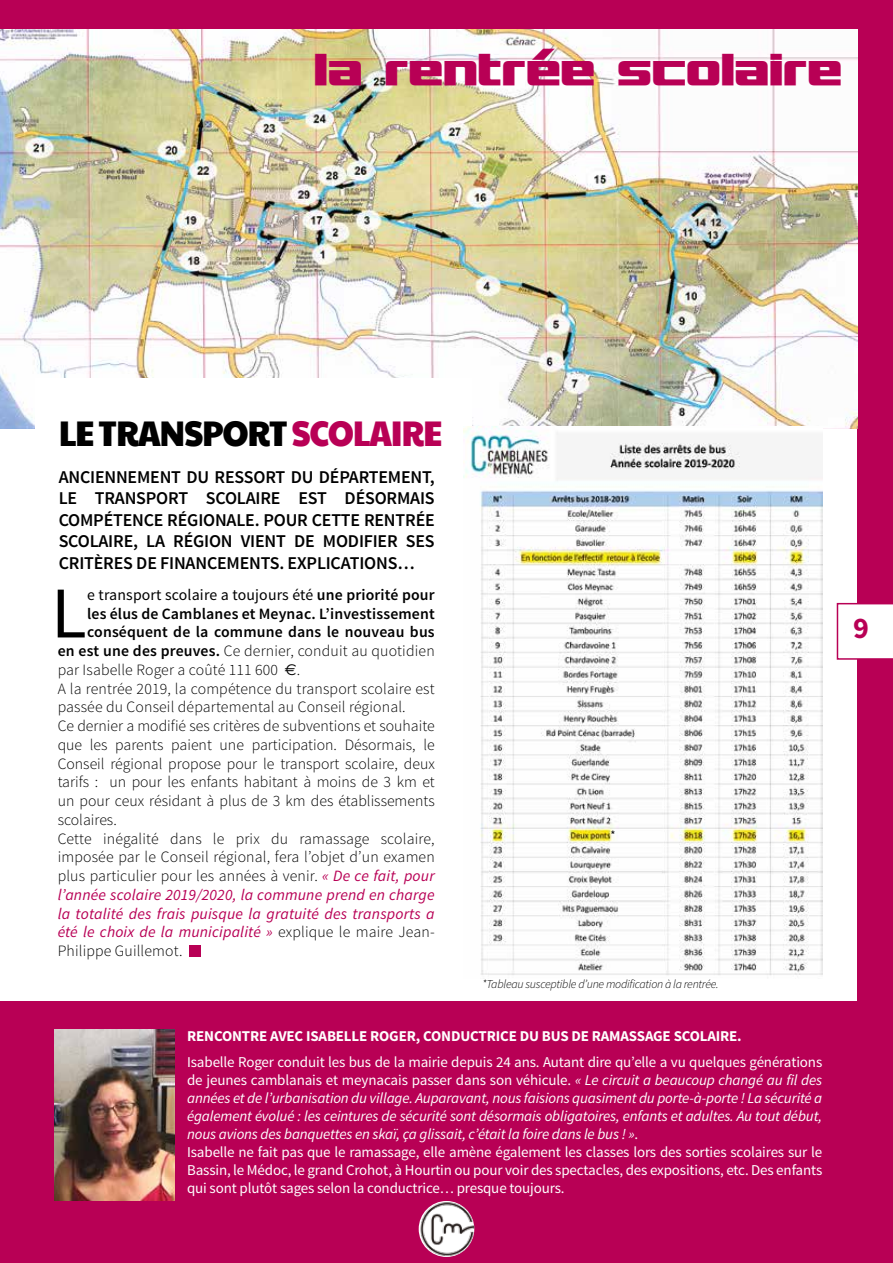
<style>
.page{position:relative;width:893px;height:1263px;background:#b80055}
.page>*{position:absolute;margin:0;border:0;box-sizing:border-box;transform-origin:0 0}
.t1{font:72.9px "Source Sans Pro";color:#000}
.t2{font:700 42px "Interceptor";letter-spacing:.04em;color:#b80055}
.t3{font:35.7px "Paytone One";letter-spacing:-.04em;color:#000;scale:.93 1}
.t4{font:700 30px "Source Sans Pro";color:#b80055}
.t5{font:600 18px/21.6px "Source Sans Pro";letter-spacing:-.01em;color:#000;text-align:justify}
.t6{font:300 15.75px "Source Sans Pro";color:#000}
.t7{font:italic 15.75px "Source Sans Pro";letter-spacing:.01em;color:#b80055}
.t8{font:600 15.75px "Source Sans Pro";letter-spacing:.01em;color:#000}
.t9{font:15.75px "Source Sans Pro";letter-spacing:.01em;color:#000}
.t10{font:15px/18px "Source Sans Pro";letter-spacing:-.01em;color:#fff}
.t11{font:700 15px "Source Sans Pro";letter-spacing:-.01em;color:#fff}
.t12{font:italic 300 12px "Source Sans Pro";letter-spacing:-.02em;color:#000}
.t13{font:12px "Source Sans Pro";color:#000}
.s1{color:#b80055}
.s2{font-weight:600}
.s3{font-family:"Euro Sans";font-weight:400}
.s4{font-weight:400;font-style:italic;color:#b80055}
.s5{font-weight:300;font-style:normal;color:#000}
.s6{font-style:italic}
</style>
<div class="page">
<div style="left:0;top:30px;width:857px;height:1199px;background:#fff"></div>
<div style="left:189px;top:945px;width:12px;height:11px;background:#b80055"></div>
<img style="left:0;top:30px;width:857px;height:398px">
<div style="left:35px;top:378px;width:437px;height:159px;background:#fff"></div>
<img style="left:463px;top:427px;width:359px;height:548px">
<div style="left:0;top:1001px;width:857px;height:243px;background:#b80055"></div>
<img style="left:54px;top:1030px;width:120px;height:171px">
<svg style="left:837px;top:603px;width:56px;height:57px"></svg>
<img style="left:419px;top:1201px;width:55px;height:56px;border-radius:28px">
<h2 class="t2" style="left:316px;top:41px;width:528px">la rentrée scolaire</h2>
<h3 class="t3" style="left:59px;top:404px;width:415px">LE TRANSPORT <span class="s1">SCOLAIRE</span></h3>
<p class="t5" style="left:59px;top:466px;width:378px">ANCIENNEMENT DU RESSORT DU DÉPARTEMENT, LE TRANSPORT SCOLAIRE EST DÉSORMAIS COMPÉTENCE RÉGIONALE. POUR CETTE RENTRÉE SCOLAIRE, LA RÉGION VIENT DE MODIFIER SES CRITÈRES DE FINANCEMENTS. EXPLICATIONS…</p>
<h1 class="t1" style="left:51px;top:568px;width:37px">L</h1>
<p class="t9" style="left:87px;top:585px;width:349px">e transport scolaire a toujours été <span class="s2">une priorité pour</span></p>
<p class="t8" style="left:87px;top:603px;width:349px">les élus de Camblanes et Meynac. L’investissement</p>
<p class="t8" style="left:87px;top:622px;width:349px">conséquent de la commune dans le nouveau bus</p>
<p class="t6" style="left:58px;top:641px;width:378px"><span class="s2">en est une des preuves.</span> Ce dernier, conduit au quotidien</p>
<p class="t6" style="left:58px;top:660px;width:244px">par Isabelle Roger a coûté 111 600 <span class="s3">e</span>.</p>
<p class="t6" style="left:58px;top:679px;width:378px">A la rentrée 2019, la compétence du transport scolaire est</p>
<p class="t6" style="left:58px;top:698px;width:349px">passée du Conseil départemental au Conseil régional.</p>
<p class="t6" style="left:58px;top:716px;width:378px">Ce dernier a modifié ses critères de subventions et souhaite</p>
<p class="t6" style="left:58px;top:735px;width:378px">que les parents paient une participation. Désormais, le</p>
<p class="t6" style="left:58px;top:754px;width:379px">Conseil régional propose pour le transport scolaire, deux</p>
<p class="t6" style="left:58px;top:773px;width:378px">tarifs : un pour les enfants habitant à moins de 3 km et</p>
<p class="t6" style="left:58px;top:791px;width:378px">un pour ceux résidant à plus de 3 km des établissements</p>
<p class="t6" style="left:58px;top:810px;width:61px">scolaires.</p>
<p class="t6" style="left:58px;top:829px;width:378px">Cette inégalité dans le prix du ramassage scolaire,</p>
<p class="t6" style="left:58px;top:847px;width:379px">imposée par le Conseil régional, fera l’objet d’un examen</p>
<p class="t6" style="left:58px;top:866px;width:378px">plus particulier pour les années à venir. <span class="s4">« De ce fait, pour</span></p>
<p class="t7" style="left:58px;top:885px;width:378px">l’année scolaire 2019/2020, la commune prend en charge</p>
<p class="t7" style="left:58px;top:904px;width:378px">la totalité des frais puisque la gratuité des transports a</p>
<p class="t7" style="left:58px;top:922px;width:378px">été le choix de la municipalité » <span class="s5">explique le maire Jean-</span></p>
<p class="t6" style="left:58px;top:941px;width:126px">Philippe Guillemot.</p>
<p class="t13" style="left:611px;top:827px;width:7px">*</p>
<p class="t12" style="left:482px;top:977px;width:238px">*Tableau susceptible d’une modification à la rentrée.</p>
<p class="t11" style="left:187px;top:1026px;width:556px">RENCONTRE AVEC ISABELLE ROGER, CONDUCTRICE DU BUS DE RAMASSAGE SCOLAIRE.</p>
<p class="t10" style="left:187px;top:1053px;width:637px">Isabelle Roger conduit les bus de la mairie depuis 24 ans. Autant dire qu’elle a vu quelques générations de jeunes camblanais et meynacais passer dans son véhicule. <span class="s6">« Le circuit a beaucoup changé au fil des années et de l’urbanisation du village. Auparavant, nous faisions quasiment du porte-à-porte ! La sécurité a également évolué : les ceintures de sécurité sont désormais obligatoires, enfants et adultes. Au tout début, nous avions des banquettes en skaï, ça glissait, c’était la foire dans le bus ! »</span>.<br>Isabelle ne fait pas que le ramassage, elle amène également les classes lors des sorties scolaires sur le Bassin, le Médoc, le grand Crohot, à Hourtin ou pour voir des spectacles, des expositions, etc. Des enfants qui sont plutôt sages selon la conductrice… presque toujours.</p>
<h3 class="t4" style="left:853px;top:609px;width:17px">9</h3>
</div>
